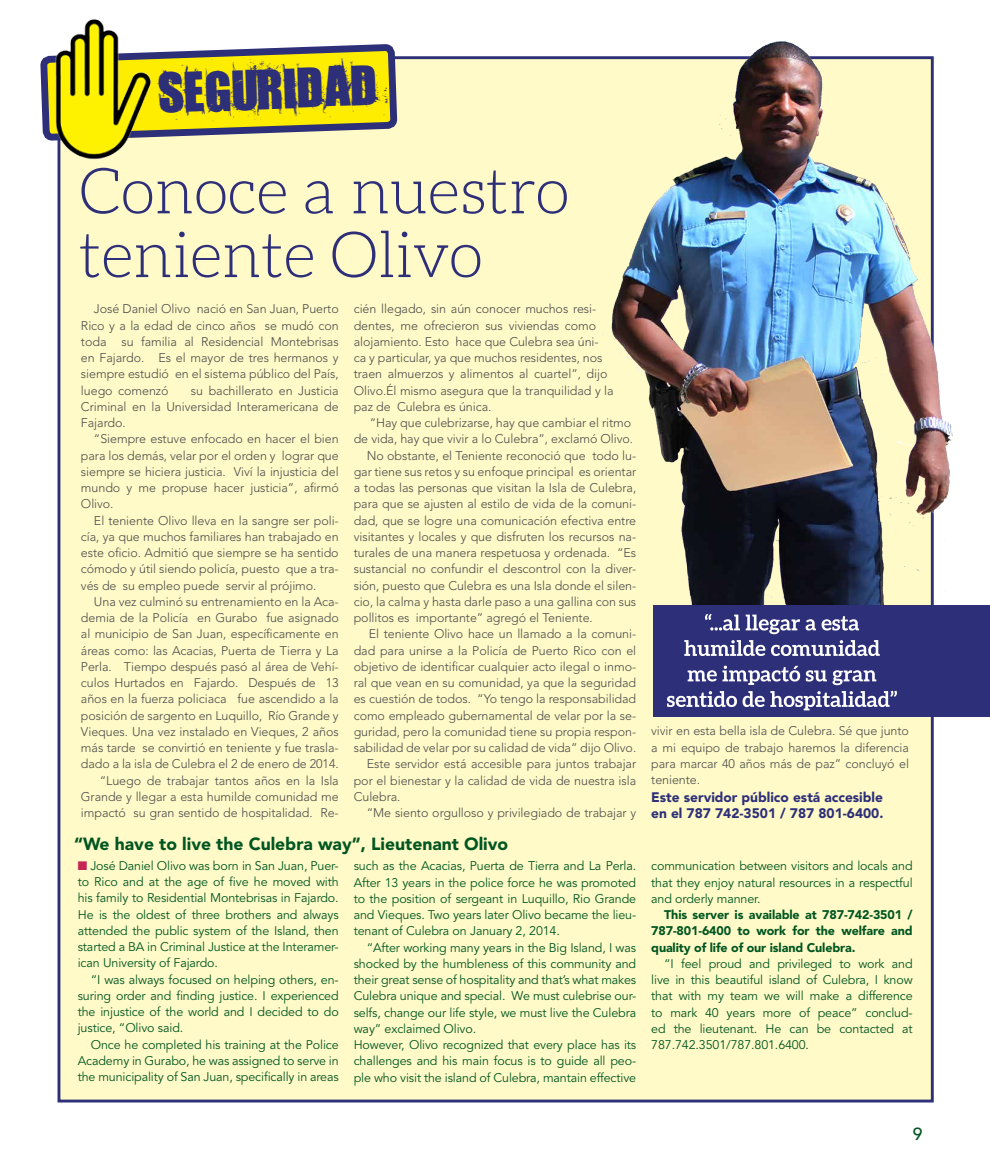
<style>
.page{position:relative;width:990px;height:1170px;background:#fff}
.page>*{position:absolute;margin:0;border:0;box-sizing:border-box;transform-origin:0 0}
.t1{font:300 63.75px/63.8px "Aleo";letter-spacing:-.005em;color:#2d2f79}
.t2{font:46.75px "Amaz Mega Grunge One";color:#2d2f79}
.t3{font:900 17.5px "Avenir LT Std";color:#005621}
.t4{font:500 17.5px "Avenir LT Std";color:#005621}
.t5{font:900 13.75px/16.2px "Avenir LT Std";color:#2d2f79}
.t6{font:300 12.5px/16.2px "Avenir LT Std";letter-spacing:-.005em;color:#4a4b4b;text-align:justify}
.t7{font:12.5px/16.2px "Avenir LT Std";letter-spacing:-.01em;color:#005621;text-align:justify}
.t8{font:900 12.5px/16.2px "Avenir LT Std";letter-spacing:-.01em;color:#005621;text-align:justify}
.s1{color:#c52555}
</style>
<div class="page">
<div style="left:58px;top:56px;width:876px;height:1047px;background:#fffac7;border:3px solid #2d2f79"></div>
<svg style="left:178px;top:46px;width:220px;height:91px;background:#dbcd24"></svg>
<img style="left:40px;top:19px;width:138px;height:155px">
<img style="left:593px;top:41px;width:360px;height:564px">
<div style="left:653px;top:605px;width:337px;height:111px;background:#2d2f79"></div>
<svg style="left:667px;top:691px;width:230px;height:19px"></svg>
<svg style="left:688px;top:666px;width:188px;height:19px"></svg>
<svg style="left:684px;top:640px;width:196px;height:16px"></svg>
<svg style="left:705px;top:614px;width:154px;height:20px"></svg>
<h2 class="t2" style="left:158px;top:65px;width:221px;rotate:-2deg">seguridad</h2>
<h1 class="t1" style="left:79px;top:159px;width:492px">Conoce a nuestro teniente Olivo</h1>
<p class="t6" style="left:81px;top:301px;width:259px;text-indent:13px">José Daniel Olivo nació en San Juan, Puerto Rico y a la edad de cinco años se mudó con toda su familia al Residencial Montebrisas en Fajardo. Es el mayor de tres hermanos y siempre estudió en el sistema público del País, luego comenzó</p>
<p class="t6" style="left:81px;top:382px;width:259px;text-indent:110px">su bachillerato en Justicia Criminal en la Universidad Interamericana de Fajardo.</p>
<p class="t6" style="left:81px;top:431px;width:259px;text-indent:13px">“Siempre estuve enfocado en hacer el bien para los demás, velar por el orden y lograr que siempre se hiciera justicia. Viví la injusticia del mundo y me propuse hacer justicia”, afirmó Olivo.</p>
<p class="t6" style="left:81px;top:512px;width:259px;text-indent:13px">El teniente Olivo lleva en la sangre ser poli&shy;cía, ya que muchos familiares han trabajado en este oficio. Admitió que siempre se ha sentido cómodo y útil siendo policía, puesto que a tra&shy;vés de su empleo puede servir al prójimo.</p>
<p class="t6" style="left:81px;top:594px;width:259px;text-align:right">Una vez culminó su entrenamiento en la Aca&shy;demia de la Policía en Gurabo fue asignado al municipio de San Juan, específicamente en áreas como: las Acacias, Puerta de Tierra y La Perla. Tiempo después pasó al área de Vehí&shy;culos Hurtados en Fajardo. Después de 13 años en la fuerza policiaca fue ascendido a la posición de sargento en Luquillo, Río Grande y Vieques. Una vez instalado en Vieques, 2 años más tarde se convirtió en teniente y fue trasla&shy;dado a la isla de Culebra el 2 de enero de 2014. “Luego de trabajar tantos años en la Isla Grande y llegar a esta humilde comunidad me impactó su gran sentido de hospitalidad. Re-</p>
<p class="t6" style="left:354px;top:301px;width:262px;text-align:left">cién llegado, sin aún conocer muchos resi&shy;dentes, me ofrecieron sus viviendas como alojamiento. Esto hace que Culebra sea úni&shy;ca y particular, ya que muchos residentes, nos traen almuerzos y alimentos al cuartel”, dijo Olivo.Él mismo asegura que la tranquilidad y la paz de Culebra es única.</p>
<p class="t6" style="left:370px;top:415px;width:263px">“Hay que culebrizarse, hay que cambiar el ritmo</p>
<p class="t6" style="left:354px;top:431px;width:281px">de vida, hay que vivir a lo Culebra”, exclamó Olivo.</p>
<p class="t6" style="left:367px;top:447px;width:271px">No obstante, el Teniente reconoció que todo lu-</p>
<p class="t6" style="left:354px;top:464px;width:284px">gar tiene sus retos y su enfoque principal es orientar</p>
<p class="t6" style="left:354px;top:480px;width:284px">a todas las personas que visitan la Isla de Culebra,</p>
<p class="t6" style="left:354px;top:496px;width:284px">para que se ajusten al estilo de vida de la comuni-</p>
<p class="t6" style="left:354px;top:512px;width:284px">dad, que se logre una comunicación efectiva entre</p>
<p class="t6" style="left:354px;top:529px;width:284px">visitantes y locales y que disfruten los recursos na-</p>
<p class="t6" style="left:354px;top:545px;width:284px">turales de una manera respetuosa y ordenada. “Es</p>
<p class="t6" style="left:354px;top:561px;width:284px">sustancial no confundir el descontrol con la diver-</p>
<p class="t6" style="left:354px;top:577px;width:284px">sión, puesto que Culebra es una Isla donde el silen-</p>
<p class="t6" style="left:354px;top:594px;width:284px">cio, la calma y hasta darle paso a una gallina con sus</p>
<p class="t6" style="left:354px;top:610px;width:241px">pollitos es importante” agregó el Teniente.</p>
<p class="t6" style="left:369px;top:626px;width:269px">El teniente Olivo hace un llamado a la comuni-</p>
<p class="t6" style="left:354px;top:642px;width:284px">dad para unirse a la Policía de Puerto Rico con el</p>
<p class="t6" style="left:354px;top:659px;width:284px">objetivo de identificar cualquier acto ilegal o inmo-</p>
<p class="t6" style="left:354px;top:675px;width:284px">ral que vean en su comunidad, ya que la seguridad</p>
<p class="t6" style="left:354px;top:691px;width:284px">es cuestión de todos. “Yo tengo la responsabilidad</p>
<p class="t6" style="left:354px;top:707px;width:284px">como empleado gubernamental de velar por la se-</p>
<p class="t6" style="left:354px;top:724px;width:284px">guridad, pero la comunidad tiene su propia respon-</p>
<p class="t6" style="left:354px;top:740px;width:284px">sabilidad de velar por su calidad de vida” dijo Olivo.</p>
<p class="t6" style="left:367px;top:756px;width:271px">Este servidor está accesible para juntos trabajar</p>
<p class="t6" style="left:354px;top:772px;width:284px">por el bienestar y la calidad de vida de nuestra isla</p>
<p class="t6" style="left:354px;top:789px;width:48px">Culebra.</p>
<p class="t6" style="left:367px;top:805px;width:271px">“Me siento orgulloso y privilegiado de trabajar y</p>
<h3 class="t3" style="left:74px;top:833px;width:436px">“We have to live the Culebra way”, Lieutenant Olivo</h3>
<p class="t7" style="left:354px;top:858px;width:284px">such as the Acacias, Puerta de Tierra and La Perla.<br>After 13 years in the police force he was promoted to the position of sergeant in Luquillo, Rio Grande and Vieques. Two years later Olivo became the lieu&shy;tenant of Culebra on January 2, 2014.</p>
<p class="t7" style="left:354px;top:939px;width:284px;text-align:left;text-indent:13px">“After working many years in the Big Island, I was shocked by the humbleness of this community and their great sense of hospitality and that’s what makes Culebra unique and special. We must culebrise our&shy;selfs, change our life style, we must live the Culebra way” exclaimed Olivo.<br>However, Olivo recognized that every place has its challenges and his main focus is to guide all peo&shy;ple who visit the island of Culebra, mantain effective</p>
<p class="t7" style="left:78px;top:858px;width:263px"><span class="s1">■</span> José Daniel Olivo was born in San Juan, Puer&shy;to Rico and at the age of five he moved with his family to Residential Montebrisas in Fajardo.<br>He is the oldest of three brothers and always attended the public system of the Island, then started a BA in Criminal Justice at the Interamer&shy;ican University of Fajardo.</p>
<p class="t7" style="left:78px;top:971px;width:263px;text-indent:13px">“I was always focused on helping others, en&shy;suring order and finding justice. I experienced the injustice of the world and I decided to do justice, “Olivo said.</p>
<p class="t7" style="left:78px;top:1036px;width:263px;text-indent:13px">Once he completed his training at the Police Academy in Gurabo, he was assigned to serve in the municipality of San Juan, specifically in areas</p>
<p class="t6" style="left:651px;top:723px;width:259px">vivir en esta bella isla de Culebra. Sé que junto a mi equipo de trabajo haremos la diferencia para marcar 40 años más de paz” concluyó el teniente.</p>
<p class="t5" style="left:651px;top:789px;width:234px">Este servidor público está accesible en el 787 742-3501 / 787 801-6400.</p>
<p class="t7" style="left:651px;top:858px;width:263px">communication between visitors and locals and that they enjoy natural resources in a respectful and orderly manner.</p>
<p class="t8" style="left:651px;top:907px;width:263px;text-indent:13px">This server is available at 787-742-3501 / 787-801-6400 to work for the welfare and quality of life of our island Culebra.</p>
<p class="t7" style="left:651px;top:956px;width:263px;text-indent:13px">“I feel proud and privileged to work and live in this beautiful island of Culebra, I know that with my team we will make a difference to mark 40 years more of peace” conclud&shy;ed the lieutenant. He can be contacted at 787.742.3501/787.801.6400.</p>
<h3 class="t4" style="left:913px;top:1124px;width:11px">9</h3>
</div>
